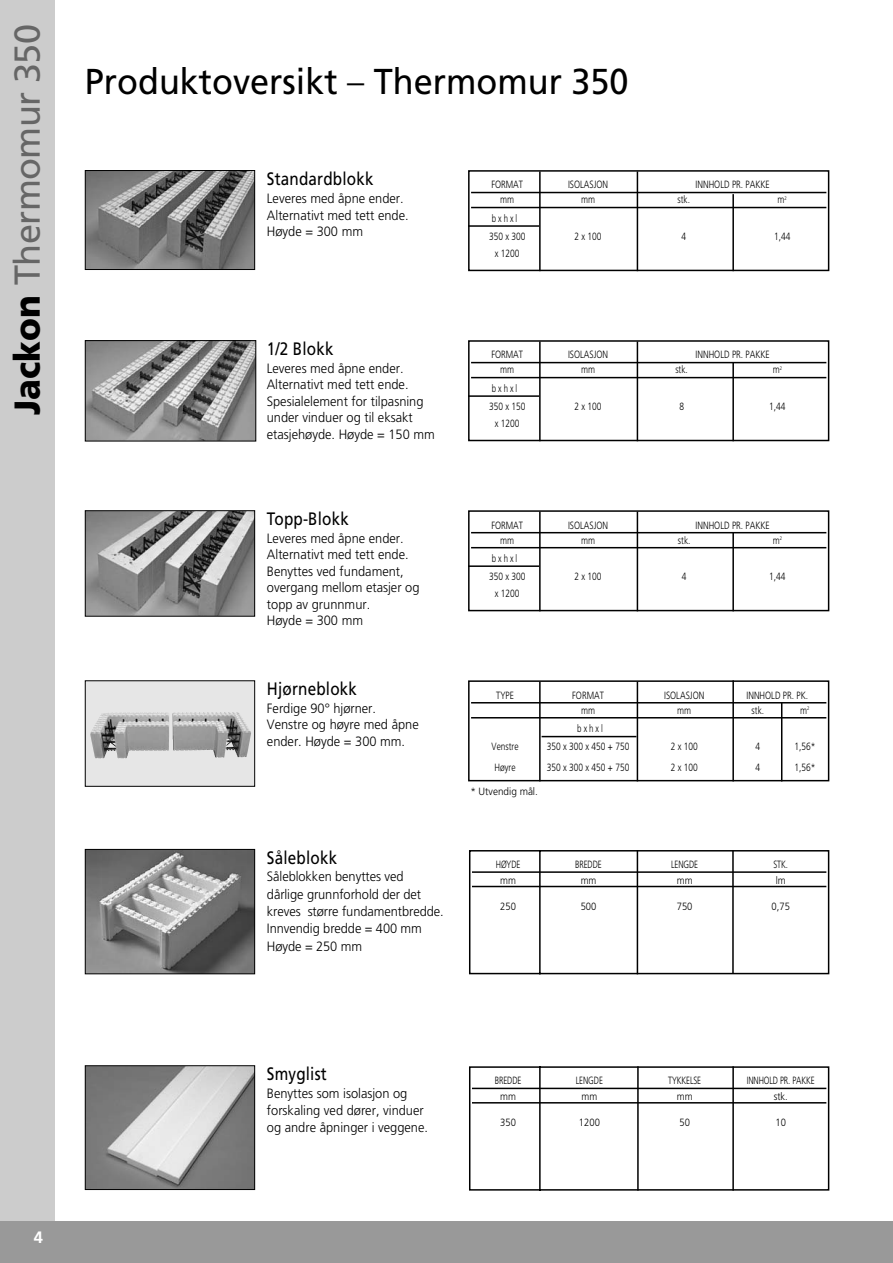
<style>
.page{position:relative;width:893px;height:1263px;background:#fff}
.page>*{position:absolute;margin:0;border:0;box-sizing:border-box;transform-origin:0 0}
.t1{font:36px "Frutiger";color:#000;scale:.95 1}
.t2{font:36px "Frutiger";letter-spacing:-.015em;color:#666}
.t3{font:18px "Frutiger";letter-spacing:.01em;color:#000;scale:.85 1}
.t4{font:700 16.5px "Frutiger";color:#fff}
.t5{font:300 13.5px/16.5px "Frutiger";color:#000;scale:.95 1}
.t6{font:300 10.5px "Frutiger";color:#000;scale:.8 1}
.t7{font:300 10.5px "Frutiger";color:#000;scale:.75 1}
.t8{font:300 10.5px "Frutiger";color:#000;scale:.9 1}
.t9{font:300 10.5px "Frutiger";color:#000;scale:.95 1}
.s1{font-weight:900;color:#000}
.s2{font-weight:300}
</style>
<div class="page">
<svg style="left:469px;top:1066px;width:361px;height:125px"></svg>
<hr style="left:472px;top:1088px;width:354px;height:1px;background:#000">
<hr style="left:472px;top:1102px;width:354px;height:2px;background:#000">
<img style="left:87px;top:172px;width:166px;height:96px">
<div style="left:85px;top:170px;width:170px;height:100px;border:1px solid #000"></div>
<img style="left:87px;top:512px;width:166px;height:103px">
<div style="left:85px;top:510px;width:170px;height:107px;border:1px solid #000"></div>
<svg style="left:468px;top:170px;width:362px;height:102px"></svg>
<hr style="left:471px;top:207px;width:355px;height:1px;background:#000">
<img style="left:87px;top:1067px;width:166px;height:121px">
<div style="left:85px;top:1065px;width:170px;height:125px;border:1px solid #000"></div>
<img style="left:87px;top:342px;width:167px;height:97px">
<div style="left:85px;top:340px;width:171px;height:101px;border:1px solid #000"></div>
<div style="left:0;top:0;width:54px;height:1263px;background:#ccc"></div>
<div style="left:0;top:1221px;width:892px;height:42px;background:#999"></div>
<svg style="left:468px;top:340px;width:362px;height:102px"></svg>
<hr style="left:471px;top:377px;width:355px;height:1px;background:#000">
<svg style="left:468px;top:510px;width:362px;height:102px"></svg>
<hr style="left:471px;top:547px;width:355px;height:1px;background:#000">
<svg style="left:469px;top:850px;width:361px;height:125px"></svg>
<hr style="left:472px;top:871px;width:354px;height:2px;background:#000">
<hr style="left:472px;top:886px;width:354px;height:1px;background:#000">
<hr style="left:732px;top:851px;width:1px;height:122px;background:#000">
<img style="left:87px;top:851px;width:166px;height:121px">
<div style="left:85px;top:849px;width:170px;height:125px;border:1px solid #000"></div>
<svg style="left:87px;top:682px;width:166px;height:103px;fill:#e6e6e6"></svg>
<img style="left:90px;top:713px;width:79px;height:45px">
<div style="left:85px;top:680px;width:170px;height:107px;border:1px solid #000"></div>
<svg style="left:468px;top:680px;width:362px;height:102px"></svg>
<hr style="left:471px;top:717px;width:355px;height:2px;background:#000">
<hr style="left:732px;top:680px;width:2px;height:101px;background:#000">
<hr style="left:781px;top:703px;width:1px;height:78px;background:#000">
<hr style="left:636px;top:850px;width:2px;height:124px;background:#000">
<hr style="left:637px;top:1066px;width:1px;height:125px;background:#000">
<hr style="left:732px;top:1066px;width:1px;height:125px;background:#000">
<hr style="left:732px;top:363px;width:2px;height:78px;background:#000">
<hr style="left:732px;top:533px;width:2px;height:78px;background:#000">
<h1 class="t2" style="left:13px;top:415px;width:393px;rotate:-90deg"><span class="s1">Jackon</span> Thermomur 350</h1>
<h1 class="t1" style="left:85px;top:67px;width:574px">Produktoversikt <span class="s2">–</span> Thermomur 350</h1>
<h2 class="t3" style="left:267px;top:172px;width:127px">Standardblokk</h2>
<p class="t5" style="left:267px;top:192px;width:151px">Leveres med åpne ender.<br>Alternativt med tett ende.<br>Høyde = 300 mm</p>
<p class="t6" style="left:491px;top:180px;width:41px">FORMAT</p>
<p class="t6" style="left:568px;top:180px;width:52px">ISOLASJON</p>
<p class="t6" style="left:695px;top:180px;width:94px">INNHOLD PR. PAKKE</p>
<p class="t6" style="left:500px;top:195px;width:19px">mm</p>
<p class="t6" style="left:581px;top:195px;width:19px">mm</p>
<p class="t6" style="left:677px;top:195px;width:17px">stk.</p>
<p class="t6" style="left:777px;top:195px;width:13px">m<sup>2</sup></p>
<p class="t6" style="left:489px;top:232px;width:47px">350 x 300</p>
<p class="t6" style="left:574px;top:232px;width:35px">2 x 100</p>
<p class="t6" style="left:681px;top:232px;width:7px">4</p>
<p class="t6" style="left:774px;top:232px;width:22px">1,44</p>
<p class="t6" style="left:495px;top:249px;width:32px">x 1200</p>
<p class="t7" style="left:492px;top:214px;width:36px">b x h x l</p>
<h2 class="t3" style="left:267px;top:342px;width:80px">1/2 Blokk</h2>
<p class="t5" style="left:267px;top:361px;width:178px">Leveres med åpne ender.<br>Alter nativt med tett ende.<br>Spesial element for tilpasning under vinduer og til eksakt etasjehøyde. Høyde = 150 mm</p>
<h2 class="t3" style="left:267px;top:512px;width:98px">Topp-Blokk</h2>
<p class="t5" style="left:267px;top:531px;width:162px">Leveres med åpne ender.<br>Alternativt med tett ende.<br>Benyttes ved fundament, overgang mellom etasjer og topp av grunnmur.<br>Høyde = 300 mm</p>
<h2 class="t3" style="left:267px;top:682px;width:108px">Hjørneblokk</h2>
<p class="t5" style="left:267px;top:701px;width:161px">Ferdige 90° hjørner.<br>Venstre og høyre med åpne ender. Høyde = 300 mm.</p>
<h2 class="t3" style="left:267px;top:851px;width:84px">Såleblokk</h2>
<p class="t5" style="left:267px;top:869px;width:187px;line-height:17.4px">Såleblokken benyttes ved<br>dårlige grunnforhold der det kreves større fundament bredde.<br>Innvendig bredde = 400 mm<br>Høyde = 250 mm</p>
<p class="t6" style="left:491px;top:351px;width:41px">FORMAT</p>
<p class="t6" style="left:568px;top:351px;width:52px">ISOLASJON</p>
<p class="t6" style="left:695px;top:351px;width:94px">INNHOLD PR. PAKKE</p>
<p class="t6" style="left:500px;top:366px;width:19px">mm</p>
<p class="t6" style="left:581px;top:366px;width:19px">mm</p>
<p class="t6" style="left:675px;top:366px;width:17px">stk.</p>
<p class="t6" style="left:772px;top:366px;width:13px">m<sup>2</sup></p>
<p class="t6" style="left:489px;top:402px;width:47px">350 x 150</p>
<p class="t6" style="left:574px;top:402px;width:35px">2 x 100</p>
<p class="t6" style="left:679px;top:402px;width:7px">8</p>
<p class="t6" style="left:769px;top:402px;width:22px">1,44</p>
<p class="t6" style="left:495px;top:419px;width:32px">x 1200</p>
<p class="t7" style="left:492px;top:384px;width:36px">b x h x l</p>
<p class="t6" style="left:491px;top:521px;width:41px">FORMAT</p>
<p class="t6" style="left:568px;top:521px;width:52px">ISOLASJON</p>
<p class="t6" style="left:695px;top:521px;width:94px">INNHOLD PR. PAKKE</p>
<p class="t6" style="left:500px;top:536px;width:19px">mm</p>
<p class="t6" style="left:581px;top:536px;width:19px">mm</p>
<p class="t6" style="left:678px;top:536px;width:17px">stk.</p>
<p class="t6" style="left:772px;top:536px;width:13px">m<sup>2</sup></p>
<p class="t6" style="left:489px;top:573px;width:47px">350 x 300</p>
<p class="t6" style="left:574px;top:573px;width:35px">2 x 100</p>
<p class="t6" style="left:682px;top:573px;width:7px">4</p>
<p class="t6" style="left:769px;top:573px;width:22px">1,44</p>
<p class="t6" style="left:495px;top:589px;width:32px">x 1200</p>
<p class="t7" style="left:492px;top:554px;width:36px">b x h x l</p>
<p class="t6" style="left:496px;top:691px;width:24px">TYPE</p>
<p class="t6" style="left:572px;top:691px;width:41px">FORMAT</p>
<p class="t6" style="left:664px;top:691px;width:52px">ISOLASJON</p>
<p class="t6" style="left:746px;top:691px;width:79px">INNHOLD PR. PK.</p>
<p class="t6" style="left:581px;top:706px;width:19px">mm</p>
<p class="t6" style="left:677px;top:706px;width:19px">mm</p>
<p class="t6" style="left:751px;top:706px;width:17px">stk.</p>
<p class="t6" style="left:800px;top:706px;width:13px">m<sup>2</sup></p>
<p class="t6" style="left:491px;top:743px;width:35px">Venstre</p>
<p class="t6" style="left:546px;top:743px;width:105px">350 x 300 x 450 + 750</p>
<p class="t6" style="left:670px;top:743px;width:35px">2 x 100</p>
<p class="t6" style="left:755px;top:743px;width:7px">4</p>
<p class="t6" style="left:794px;top:743px;width:28px">1,56*</p>
<p class="t6" style="left:494px;top:764px;width:28px">Høyre</p>
<p class="t6" style="left:546px;top:764px;width:105px">350 x 300 x 450 + 750</p>
<p class="t6" style="left:670px;top:764px;width:35px">2 x 100</p>
<p class="t6" style="left:755px;top:764px;width:7px">4</p>
<p class="t6" style="left:794px;top:764px;width:28px">1,56*</p>
<p class="t9" style="left:470px;top:788px;width:73px">* Utvendig mål.</p>
<p class="t7" style="left:577px;top:725px;width:36px">b x h x l</p>
<p class="t7" style="left:496px;top:860px;width:34px">HØYDE</p>
<p class="t7" style="left:575px;top:860px;width:37px">BREDDE</p>
<p class="t7" style="left:671px;top:860px;width:38px">LENGDE</p>
<p class="t7" style="left:773px;top:860px;width:21px">STK.</p>
<p class="t8" style="left:500px;top:876px;width:19px">mm</p>
<p class="t8" style="left:580px;top:876px;width:19px">mm</p>
<p class="t8" style="left:676px;top:876px;width:19px">mm</p>
<p class="t8" style="left:775px;top:876px;width:13px">lm</p>
<p class="t8" style="left:500px;top:902px;width:19px">250</p>
<p class="t8" style="left:580px;top:902px;width:19px">500</p>
<p class="t8" style="left:676px;top:902px;width:19px">750</p>
<p class="t8" style="left:771px;top:902px;width:22px">0,75</p>
<p class="t4" style="left:34px;top:1231px;width:11px">4</p>
<h2 class="t3" style="left:267px;top:1067px;width:72px">Smyglist</h2>
<p class="t5" style="left:267px;top:1085px;width:171px;line-height:17.4px">Benyttes som isolasjon og forskaling ved dører, vinduer og andre åpninger i veggene.</p>
<p class="t7" style="left:495px;top:1076px;width:37px">BREDDE</p>
<p class="t7" style="left:576px;top:1076px;width:38px">LENGDE</p>
<p class="t7" style="left:668px;top:1076px;width:46px">TYKKELSE</p>
<p class="t7" style="left:746px;top:1076px;width:92px">INNHOLD PR. PAKKE</p>
<p class="t8" style="left:500px;top:1092px;width:19px">mm</p>
<p class="t8" style="left:581px;top:1092px;width:19px">mm</p>
<p class="t8" style="left:676px;top:1092px;width:19px">mm</p>
<p class="t8" style="left:773px;top:1092px;width:17px">stk.</p>
<p class="t8" style="left:500px;top:1118px;width:19px">350</p>
<p class="t8" style="left:579px;top:1118px;width:25px">1200</p>
<p class="t8" style="left:679px;top:1118px;width:13px">50</p>
<p class="t8" style="left:775px;top:1118px;width:13px">10</p>
</div>
